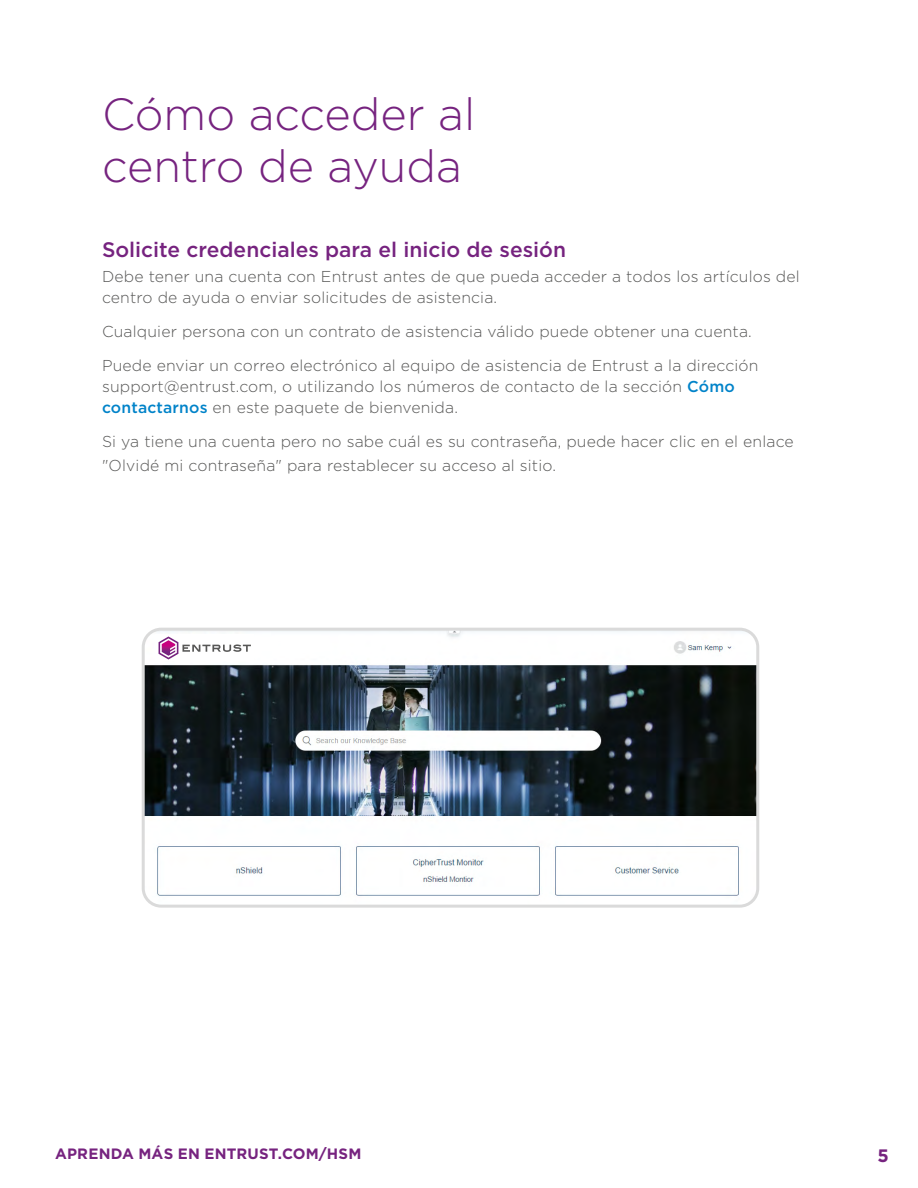
<style>
.page{position:relative;width:918px;height:1188px;background:#fff}
.page>*{position:absolute;margin:0;border:0;box-sizing:border-box;transform-origin:0 0}
._2_Page_Title{font:300 45px/52.5px "Gotham";color:#76237f}
._3_Header{font:500 21px "Gotham";color:#76237f}
.t1{font:700 18px "Gotham";color:#76237f}
._4_Body_Text{font:300 15.75px/21px "Gotham";letter-spacing:.01em;color:#575756}
.t2{font:700 15px "Gotham";letter-spacing:.015em;color:#76237f}
.s1{font-weight:500;color:#0083c9}
</style>
<div class="page">
<img style="left:146px;top:632px;width:609px;height:272px">
<div style="left:142px;top:628px;width:617px;height:280px;border:3px solid #dadada;border-radius:18px"></div>
<div style="left:156px;top:635px;width:98px;height:26px;background:#fff"></div>
<svg style="left:159px;top:637px;width:92px;height:22px"></svg>
<p class="_2_Page_Title" style="left:102px;top:86px;width:375px">Cómo acceder al centro de ayuda</p>
<p class="_3_Header" style="left:102px;top:236px;width:466px">Solicite credenciales para el inicio de sesión</p>
<p class="_4_Body_Text" style="left:102px;top:266px;width:699px">Debe tener una cuenta con Entrust antes de que pueda acceder a todos los artículos del centro de ayuda o enviar solicitudes de asistencia.</p>
<p class="_4_Body_Text" style="left:102px;top:321px;width:651px">Cualquier persona con un contrato de asistencia válido puede obtener una cuenta.</p>
<p class="_4_Body_Text" style="left:102px;top:354px;width:658px">Puede enviar un correo electrónico al equipo de asistencia de Entrust a la dirección support@entrust.com, o utilizando los números de contacto de la sección <span class="s1">Cómo contactarnos</span> en este paquete de bienvenida.</p>
<p class="_4_Body_Text" style="left:102px;top:429px;width:693px;line-height:24px">Si ya tiene una cuenta pero no sabe cuál es su contraseña, puede hacer clic en el enlace "Olvidé mi contraseña" para restablecer su acceso al sitio.</p>
<p class="t2" style="left:55px;top:1144px;width:308px">APRENDA MÁS EN ENTRUST.COM/HSM</p>
<p class="t1" style="left:878px;top:1144px;width:13px">5</p>
</div>
